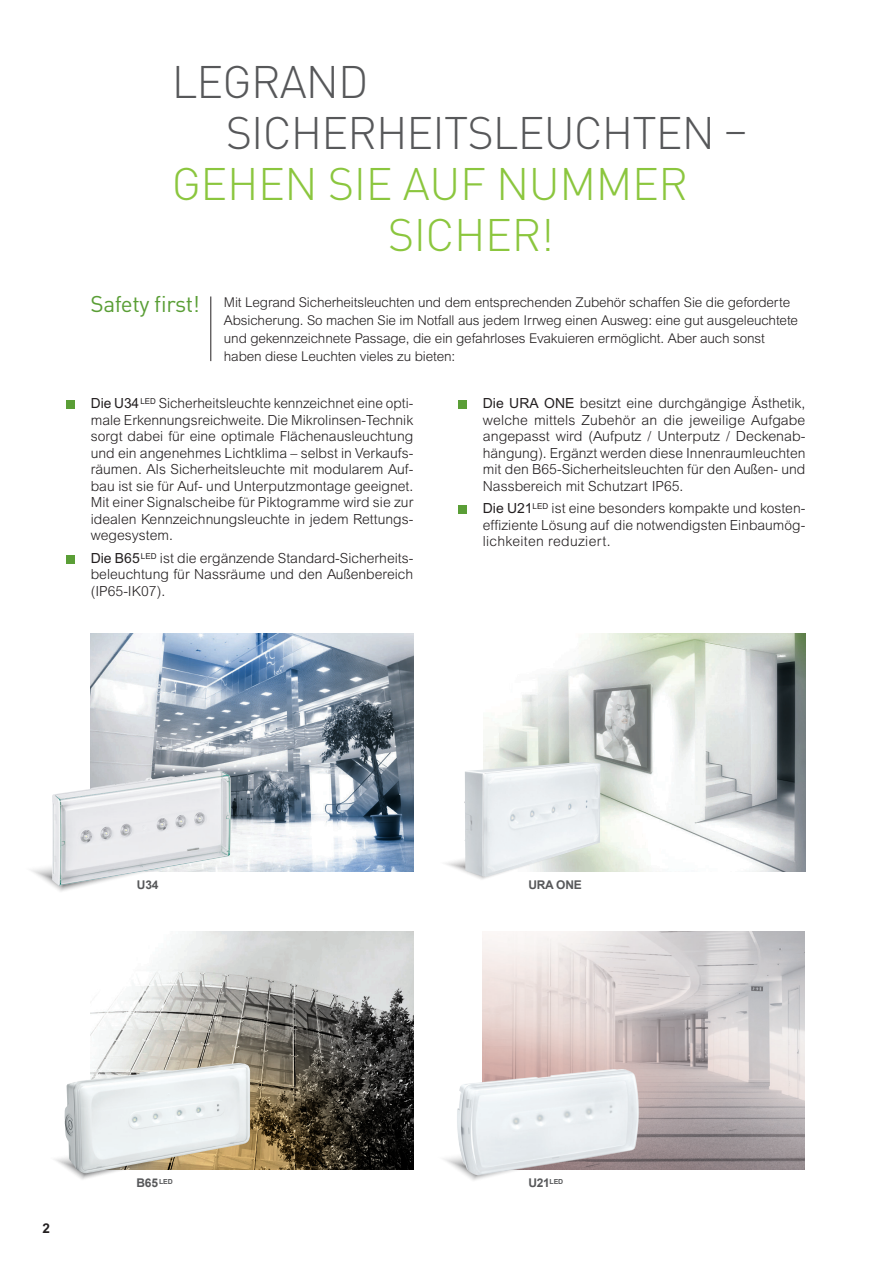
<style>
.page{position:relative;width:893px;height:1263px;background:#fff}
.page>*{position:absolute;margin:0;border:0;box-sizing:border-box;transform-origin:0 0}
.t1{font:300 45px/51px "DIN Pro";letter-spacing:-.02em;color:#57585a}
.t2{font:300 45px/51px "DIN Pro";letter-spacing:-.01em;color:#8bc63e}
.t3{font:22.5px "DIN Pro";letter-spacing:-.02em;color:#5a9e36}
.t4{font:300 13.95px/16.5px "Arial";color:#231f20;text-align:justify}
.t5{font:300 13.5px/18px "Arial";letter-spacing:-.01em;color:#231f20}
.t6{font:700 13.5px "Arial";color:#231f20}
.t7{font:700 12px "Arial";letter-spacing:-.02em;color:#57585a}
.s1{font-family:"M Arial";font-weight:400}
</style>
<div class="page">
<hr style="left:210px;top:296px;width:1px;height:65px;background:#231f20">
<img style="left:483px;top:634px;width:322px;height:238px">
<svg style="left:445px;top:833px;width:164px;height:46px"></svg>
<img style="left:464px;top:762px;width:137px;height:115px">
<img style="left:91px;top:931px;width:322px;height:238px">
<svg style="left:55px;top:1158px;width:53px;height:22px"></svg>
<img style="left:64px;top:1063px;width:186px;height:110px">
<img style="left:91px;top:634px;width:322px;height:238px">
<svg style="left:31px;top:867px;width:52px;height:25px"></svg>
<img style="left:52px;top:771px;width:179px;height:115px">
<img style="left:482px;top:931px;width:322px;height:238px">
<img style="left:448px;top:1061px;width:199px;height:118px">
<div style="left:66px;top:400px;width:8px;height:9px;background:#5a9e36"></div>
<div style="left:66px;top:555px;width:8px;height:8px;background:#5a9e36"></div>
<div style="left:458px;top:400px;width:8px;height:9px;background:#5a9e36"></div>
<div style="left:458px;top:505px;width:8px;height:9px;background:#5a9e36"></div>
<h1 class="t1" style="left:226px;top:55px;width:523px;text-indent:-54px">LEGRAND<br>SICHERHEITSLEUCHTEN –</h1>
<h1 class="t2" style="left:388px;top:157px;width:302px;text-indent:-216px">GEHEN SIE AUF NUMMER<br>SICHER!</h1>
<h2 class="t3" style="left:91px;top:289px;width:111px">Safety first!</h2>
<p class="t5" style="left:224px;top:293px;width:576px">Mit Legrand Sicherheitsleuchten und dem entsprechenden Zubehör schaffen Sie die geforderte Absicherung. So machen Sie im Notfall aus jedem Irrweg einen Ausweg: eine gut ausgeleuchtete und gekennzeichnete Passage, die ein gefahrloses Evakuieren ermöglicht. Aber auch sonst haben diese Leuchten vieles zu bieten:</p>
<p class="t4" style="left:91px;top:395px;width:324px"><span class="s1">Die U34</span> <sup>LED</sup> Sicherheitsleuchte kennzeichnet eine opti&shy;male Erkennungsreichweite. Die Mikrolinsen-Technik sorgt dabei für eine optimale Flächenausleuchtung und ein angenehmes Lichtklima – selbst in Verkaufs&shy;räumen. Als Sicherheitsleuchte mit modularem Auf&shy;bau ist sie für Auf- und Unterputzmontage geeignet.<br>Mit einer Signalscheibe für Piktogramme wird sie zur idealen Kennzeichnungsleuchte in jedem Rettungs&shy;wegesystem.</p>
<p class="t4" style="left:91px;top:549px;width:324px"><span class="s1">Die B65</span> <sup>LED</sup> ist die ergänzende Standard-Sicherheits&shy;beleuchtung für Nassräume und den Außenbereich (IP65-IK07).</p>
<p class="t4" style="left:483px;top:395px;width:324px"><span class="s1">Die URA ONE</span> besitzt eine durchgängige Ästhetik, welche mittels Zubehör an die jeweilige Aufgabe angepasst wird (Aufputz / Unterputz / Deckenab&shy;hängung). Ergänzt werden diese Innenraumleuchten mit den B65-Sicherheitsleuchten für den Außen- und Nassbereich mit Schutzart IP65.</p>
<p class="t4" style="left:483px;top:500px;width:324px"><span class="s1">Die U21</span><sup>LED</sup> ist eine besonders kompakte und kosten&shy;effiziente Lösung auf die notwendigsten Einbaumög&shy;lichkeiten reduziert.</p>
<p class="t7" style="left:137px;top:877px;width:23px">U34</p>
<p class="t7" style="left:528px;top:877px;width:55px">URA ONE</p>
<p class="t6" style="left:43px;top:1220px;width:9px">2</p>
<p class="t7" style="left:137px;top:1175px;width:38px">B65 <sup>LED</sup></p>
<p class="t7" style="left:528px;top:1175px;width:36px">U21<sup>LED</sup></p>
</div>
